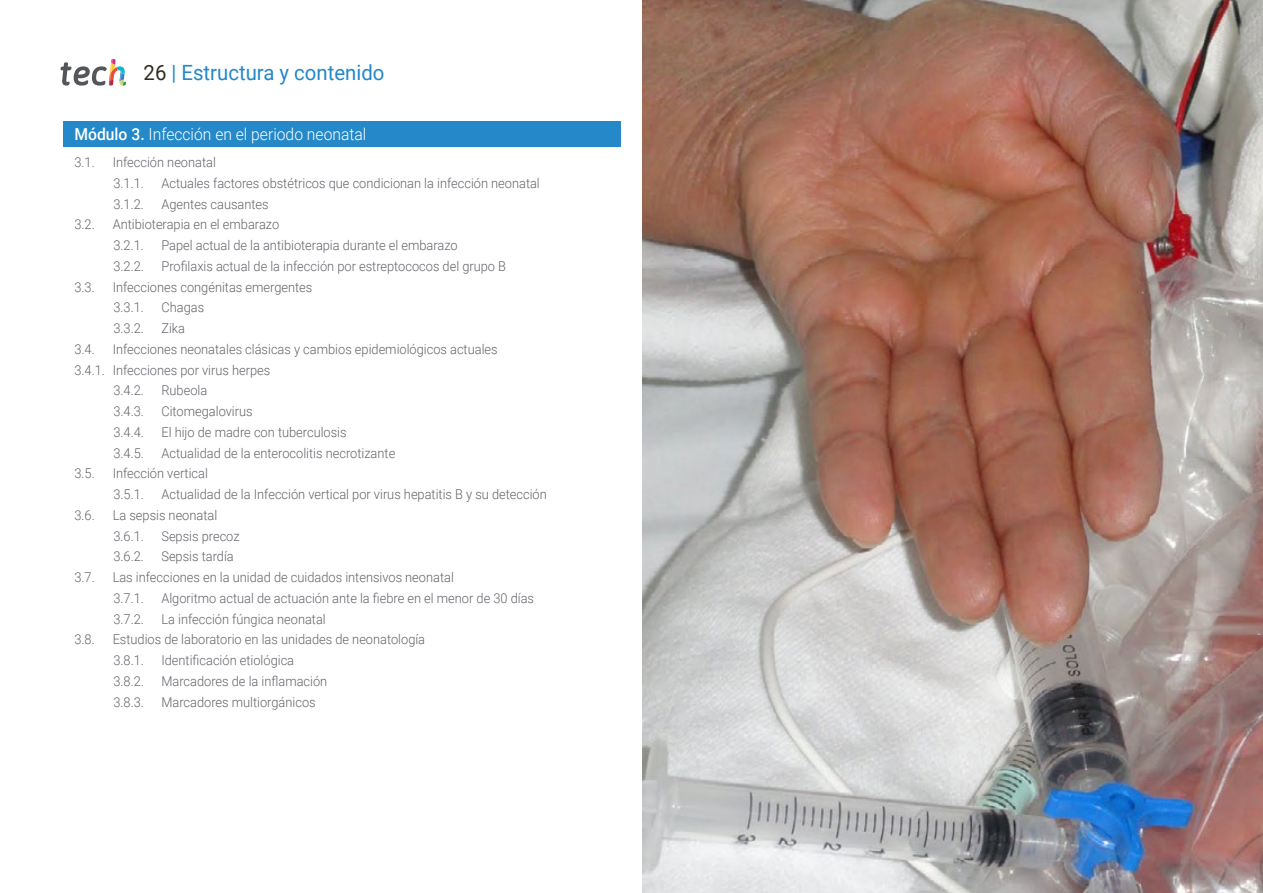
<style>
.page{position:relative;width:1263px;height:893px;background:#fff}
.page>*{position:absolute;margin:0;border:0;box-sizing:border-box;transform-origin:0 0}
.t1{font:21px "Roboto";color:#2488c9}
.t2{font:300 16.5px "Roboto";color:#fff;scale:.95 1}
.t3{font:300 13.5px/20.7px "Roboto";color:#61646a;scale:.95 1}
.s1{color:#312e20}
.s2{font-weight:500}
</style>
<div class="page">
<div style="left:63px;top:121px;width:558px;height:25px;background:#2488c9"></div>
<img style="left:642px;top:0;width:621px;height:893px">
<svg style="left:61px;top:59px;width:65px;height:27px"></svg>
<h1 class="t1" style="left:144px;top:58px;width:242px"><span class="s1">26</span> | Estructura y contenido</h1>
<p class="t2" style="left:74px;top:123px;width:309px"><span class="s2">Módulo 3.</span> Infección en el periodo neonatal</p>
<p class="t3" style="left:74px;top:151px;width:23px">3.1.</p>
<p class="t3" style="left:113px;top:151px;width:110px">Infección neonatal<br>3.1.1.</p>
<p class="t3" style="left:161px;top:172px;width:400px">Actuales factores obstétricos que condicionan la infección neonatal</p>
<p class="t3" style="left:113px;top:193px;width:34px">3.1.2.</p>
<p class="t3" style="left:161px;top:193px;width:114px">Agentes causantes</p>
<p class="t3" style="left:74px;top:214px;width:23px">3.2.</p>
<p class="t3" style="left:113px;top:214px;width:177px">Antibioterapia en el embarazo<br>3.2.1.</p>
<p class="t3" style="left:161px;top:234px;width:313px">Papel actual de la antibioterapia durante el embarazo</p>
<p class="t3" style="left:113px;top:255px;width:34px">3.2.2.</p>
<p class="t3" style="left:161px;top:255px;width:364px">Profilaxis actual de la infección por estreptococos del grupo B</p>
<p class="t3" style="left:74px;top:276px;width:23px">3.3.</p>
<p class="t3" style="left:113px;top:276px;width:212px">Infecciones congénitas emergentes<br>3.3.1.</p>
<p class="t3" style="left:161px;top:297px;width:46px">Chagas</p>
<p class="t3" style="left:113px;top:317px;width:34px">3.3.2.</p>
<p class="t3" style="left:161px;top:317px;width:26px">Zika</p>
<p class="t3" style="left:74px;top:338px;width:23px">3.4.</p>
<p class="t3" style="left:113px;top:338px;width:407px">Infecciones neonatales clásicas y cambios epidemiológicos actuales</p>
<p class="t3" style="left:74px;top:359px;width:208px">3.4.1. Infecciones por virus herpes</p>
<p class="t3" style="left:113px;top:380px;width:34px">3.4.2.</p>
<p class="t3" style="left:161px;top:380px;width:50px">Rubeola</p>
<p class="t3" style="left:113px;top:400px;width:34px">3.4.3.</p>
<p class="t3" style="left:161px;top:400px;width:98px">Citomegalovirus</p>
<p class="t3" style="left:113px;top:421px;width:34px">3.4.4.</p>
<p class="t3" style="left:161px;top:421px;width:196px">El hijo de madre con tuberculosis</p>
<p class="t3" style="left:113px;top:442px;width:34px">3.4.5.</p>
<p class="t3" style="left:161px;top:442px;width:248px">Actualidad de la enterocolitis necrotizante</p>
<p class="t3" style="left:74px;top:463px;width:23px">3.5.</p>
<p class="t3" style="left:113px;top:463px;width:102px">Infección vertical<br>3.5.1.</p>
<p class="t3" style="left:161px;top:483px;width:407px">Actualidad de la Infección vertical por virus hepatitis B y su detección</p>
<p class="t3" style="left:74px;top:504px;width:23px">3.6.</p>
<p class="t3" style="left:113px;top:504px;width:112px">La sepsis neonatal<br>3.6.1.</p>
<p class="t3" style="left:161px;top:525px;width:84px">Sepsis precoz</p>
<p class="t3" style="left:113px;top:546px;width:34px">3.6.2.</p>
<p class="t3" style="left:161px;top:546px;width:78px">Sepsis tardía</p>
<p class="t3" style="left:74px;top:566px;width:23px">3.7.</p>
<p class="t3" style="left:113px;top:566px;width:361px">Las infecciones en la unidad de cuidados intensivos neonatal<br>3.7.1.</p>
<p class="t3" style="left:161px;top:587px;width:394px">Algoritmo actual de actuación ante la fiebre en el menor de 30 días</p>
<p class="t3" style="left:113px;top:608px;width:34px">3.7.2.</p>
<p class="t3" style="left:161px;top:608px;width:175px">La infección fúngica neonatal</p>
<p class="t3" style="left:74px;top:629px;width:23px">3.8.</p>
<p class="t3" style="left:113px;top:629px;width:330px">Estudios de laboratorio en las unidades de neonatología<br>3.8.1.</p>
<p class="t3" style="left:161px;top:649px;width:141px">Identificación etiológica</p>
<p class="t3" style="left:113px;top:670px;width:34px">3.8.2.</p>
<p class="t3" style="left:161px;top:670px;width:176px">Marcadores de la inflamación</p>
<p class="t3" style="left:113px;top:691px;width:34px">3.8.3.</p>
<p class="t3" style="left:161px;top:691px;width:164px">Marcadores multiorgánicos</p>
</div>
